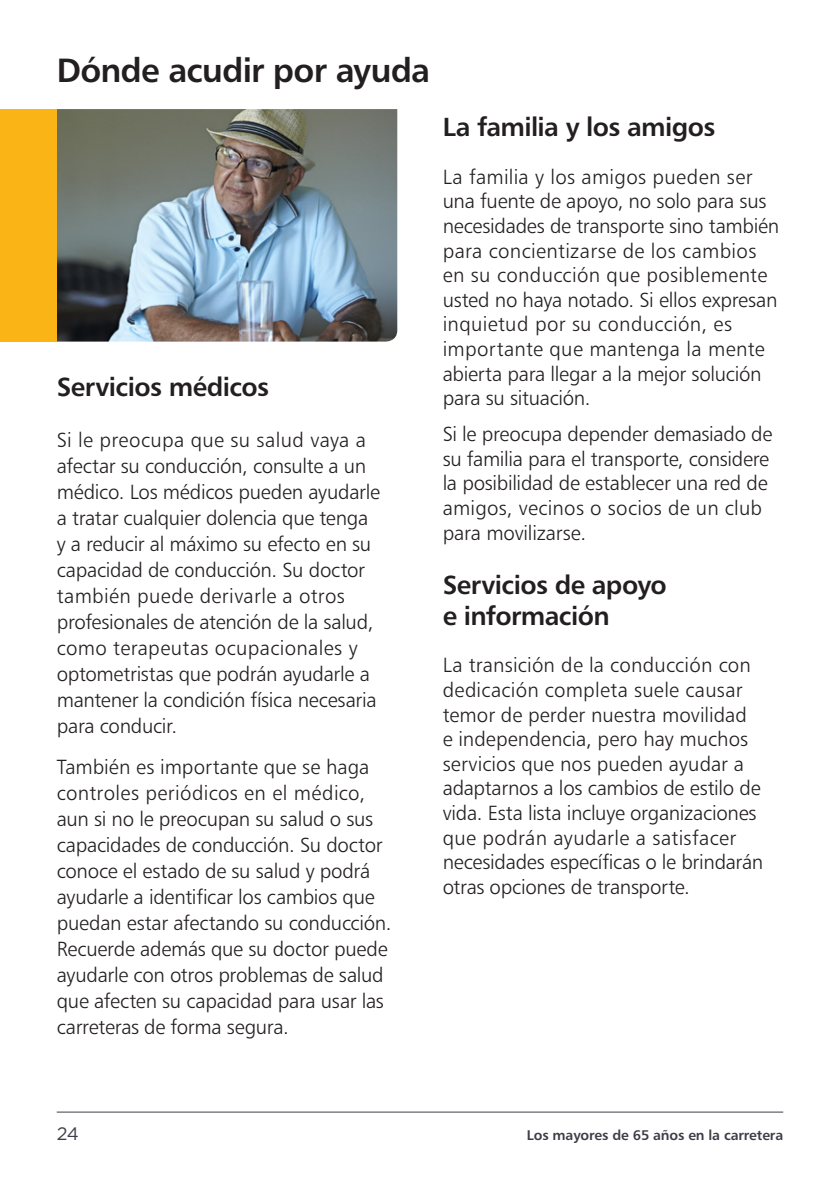
<style>
.page{position:relative;width:840px;height:1191px;background:#fff}
.page>*{position:absolute;margin:0;border:0;box-sizing:border-box;transform-origin:0 0}
.t1{font:500 33.6px "Trans Text Md";letter-spacing:-.025em;color:#231f20}
.t2{font:500 26.2px/31.4px "Trans Text Md";letter-spacing:-.025em;color:#231f20}
.Body_Text{font:300 20.4px/24.6px "Trans Text Lt";letter-spacing:-.01em;color:#231f20}
.t3{font:18px "Gotham";color:#3e3d47}
.t4{font:500 14px "Trans Text Md";letter-spacing:-.01em;color:#3e3d47}
</style>
<div class="page">
<hr style="left:57px;top:1111px;width:725px;height:1px;background:#3e3d47">
<img style="left:57px;top:109px;width:340px;height:232px">
<div style="left:0;top:109px;width:57px;height:232px;background:#fbb416"></div>
<h1 class="t1" style="left:57px;top:49px;width:375px">Dónde acudir por ayuda</h1>
<h2 class="t2" style="left:57px;top:370px;width:214px">Servicios médicos</h2>
<p class="Body_Text" style="left:57px;top:427px;width:325px;line-height:26px">Si le preocupa que su salud vaya a afectar su conducción, consulte a un médico. Los médicos pueden ayudarle a tratar cualquier dolencia que tenga y a reducir al máximo su efecto en su capacidad de conducción. Su doctor también puede derivarle a otros profesionales de atención de la salud, como terapeutas ocupacionales y optometristas que podrán ayudarle a mantener la condición física necesaria para conducir.</p>
<p class="Body_Text" style="left:57px;top:753px;width:336px;line-height:26px">También es importante que se haga controles periódicos en el médico, aun si no le preocupan su salud o sus capacidades de conducción. Su doctor conoce el estado de su salud y podrá ayudarle a identificar los cambios que puedan estar afectando su conducción.<br>Recuerde además que su doctor puede ayudarle con otros problemas de salud que afecten su capacidad para usar las carreteras de forma segura.</p>
<h2 class="t2" style="left:442px;top:111px;width:274px">La familia y los amigos</h2>
<p class="Body_Text" style="left:442px;top:164px;width:338px">La familia y los amigos pueden ser una fuente de apoyo, no solo para sus necesidades de transporte sino también para concientizarse de los cambios en su conducción que posiblemente usted no haya notado. Si ellos expresan inquietud por su conducción, es importante que mantenga la mente abierta para llegar a la mejor solución para su situación.</p>
<p class="Body_Text" style="left:442px;top:421px;width:331px">Si le preocupa depender demasiado de su familia para el transporte, considere la posibilidad de establecer una red de amigos, vecinos o socios de un club para movilizarse.</p>
<h2 class="t2" style="left:442px;top:568px;width:225px">Servicios de apoyo e información</h2>
<p class="Body_Text" style="left:442px;top:652px;width:322px">La transición de la conducción con dedicación completa suele causar temor de perder nuestra movilidad<br>e independencia, pero hay muchos servicios que nos pueden ayudar a adaptarnos a los cambios de estilo de vida. Esta lista incluye organizaciones que podrán ayudarle a satisfacer necesidades específicas o le brindarán otras opciones de transporte.</p>
<p class="t3" style="left:57px;top:1122px;width:24px">24</p>
<p class="t4" style="left:526px;top:1126px;width:258px">Los mayores de 65 años en la carretera</p>
</div>
